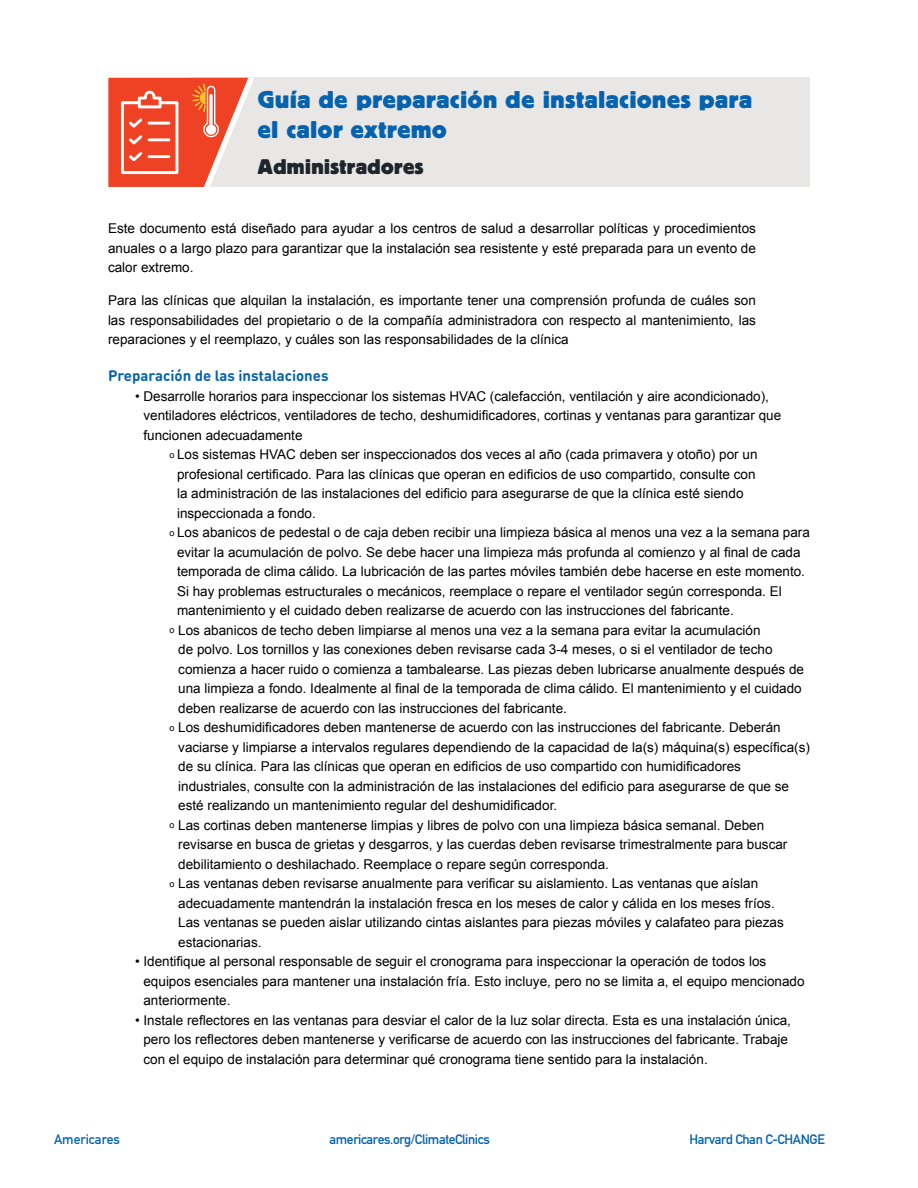
<style>
.page{position:relative;width:918px;height:1188px;background:#fff}
.page>*{position:absolute;margin:0;border:0;box-sizing:border-box;transform-origin:0 0}
.t1{font:700 24px/30px "Block Berthold BQ";letter-spacing:.03em;color:#0562af}
.t2{font:700 21px "Block Berthold BQ";letter-spacing:.02em;color:#20242b}
.t3{font:13.5px/19.5px "Arial";color:#000;text-align:justify}
.t4{font:700 13.5px "DIN Alternate";letter-spacing:-.03em;color:#0562af}
.t5{font:700 13.5px "DIN Alternate";color:#0562af}
.t6{font:700 7.5px "DIN Round OT";color:#0562af}
.s1{font-size:9px}
</style>
<div class="page">
<div style="left:191px;top:78px;width:619px;height:109px;background:#e8e7e5"></div>
<svg style="left:108px;top:78px;width:146px;height:109px"></svg>
<h1 class="t1" style="left:258px;top:86px;width:496px">Guía de preparación de instalaciones para el calor extremo</h1>
<h2 class="t2" style="left:258px;top:159px;width:167px">Administradores</h2>
<p class="t3" style="left:108px;top:220px;width:649px">Este documento está diseñado para ayudar a los centros de salud a desarrollar políticas y procedimientos anuales o a largo plazo para garantizar que la instalación sea resistente y esté preparada para un evento de calor extremo.</p>
<p class="t3" style="left:108px;top:292px;width:650px">Para las clínicas que alquilan la instalación, es importante tener una comprensión profunda de cuáles son las responsabilidades del propietario o de la compañía administradora con respecto al mantenimiento, las reparaciones y el reemplazo, y cuáles son las responsabilidades de la clínica</p>
<p class="t6" style="left:108px;top:374px;width:222px">Preparación de las instalaciones</p>
<p class="t3" style="left:135px;top:387px;width:635px">• Desarrolle horarios para inspeccionar los sistemas HVAC (calefacción, ventilación y aire acondicionado),</p>
<p class="t3" style="left:143px;top:406px;width:639px">ventiladores eléctricos, ventiladores de techo, deshumidi昀椀cadores, cortinas y ventanas para garantizar que</p>
<p class="t3" style="left:143px;top:426px;width:161px">funcionen adecuadamente</p>
<p class="t3" style="left:170px;top:446px;width:590px"><span class="s1">o</span> Los sistemas HVAC deben ser inspeccionados dos veces al año (cada primavera y otoño) por un</p>
<p class="t3" style="left:177px;top:464px;width:580px">profesional certi昀椀cado. Para las clínicas que operan en edi昀椀cios de uso compartido, consulte con</p>
<p class="t3" style="left:177px;top:484px;width:568px">la administración de las instalaciones del edi昀椀cio para asegurarse de que la clínica esté siendo</p>
<p class="t3" style="left:177px;top:504px;width:140px">inspeccionada a fondo.</p>
<p class="t3" style="left:170px;top:524px;width:642px"><span class="s1">o</span> Los abanicos de pedestal o de caja deben recibir una limpieza básica al menos una vez a la semana para</p>
<p class="t3" style="left:177px;top:542px;width:625px">evitar la acumulación de polvo. Se debe hacer una limpieza más profunda al comienzo y al 昀椀nal de cada</p>
<p class="t3" style="left:177px;top:563px;width:630px">temporada de clima cálido. La lubricación de las partes móviles también debe hacerse en este momento.</p>
<p class="t3" style="left:177px;top:582px;width:606px">Si hay problemas estructurales o mecánicos, reemplace o repare el ventilador según corresponda. El</p>
<p class="t3" style="left:177px;top:602px;width:558px">mantenimiento y el cuidado deben realizarse de acuerdo con las instrucciones del fabricante.</p>
<p class="t3" style="left:170px;top:621px;width:593px"><span class="s1">o</span> Los abanicos de techo deben limpiarse al menos una vez a la semana para evitar la acumulación</p>
<p class="t3" style="left:178px;top:641px;width:596px">de polvo. Los tornillos y las conexiones deben revisarse cada 3-4 meses, o si el ventilador de techo</p>
<p class="t3" style="left:178px;top:660px;width:627px">comienza a hacer ruido o comienza a tambalearse. Las piezas deben lubricarse anualmente después de</p>
<p class="t3" style="left:178px;top:679px;width:625px">una limpieza a fondo. Idealmente al 昀椀nal de la temporada de clima cálido. El mantenimiento y el cuidado</p>
<p class="t3" style="left:178px;top:699px;width:390px">deben realizarse de acuerdo con las instrucciones del fabricante.</p>
<p class="t3" style="left:170px;top:718px;width:613px"><span class="s1">o</span> Los deshumidi昀椀cadores deben mantenerse de acuerdo con las instrucciones del fabricante. Deberán</p>
<p class="t3" style="left:178px;top:737px;width:633px">vaciarse y limpiarse a intervalos regulares dependiendo de la capacidad de la(s) máquina(s) especí昀椀ca(s)</p>
<p class="t3" style="left:178px;top:757px;width:564px">de su clínica. Para las clínicas que operan en edi昀椀cios de uso compartido con humidi昀椀cadores</p>
<p class="t3" style="left:178px;top:776px;width:612px">industriales, consulte con la administración de las instalaciones del edi昀椀cio para asegurarse de que se</p>
<p class="t3" style="left:178px;top:796px;width:380px">esté realizando un mantenimiento regular del deshumidi昀椀cador.</p>
<p class="t3" style="left:170px;top:816px;width:596px"><span class="s1">o</span> Las cortinas deben mantenerse limpias y libres de polvo con una limpieza básica semanal. Deben</p>
<p class="t3" style="left:178px;top:836px;width:611px">revisarse en busca de grietas y desgarros, y las cuerdas deben revisarse trimestralmente para buscar</p>
<p class="t3" style="left:178px;top:855px;width:432px">debilitamiento o deshilachado. Reemplace o repare según corresponda.</p>
<p class="t3" style="left:170px;top:874px;width:590px"><span class="s1">o</span> Las ventanas deben revisarse anualmente para veri昀椀car su aislamiento. Las ventanas que aíslan</p>
<p class="t3" style="left:178px;top:894px;width:598px">adecuadamente mantendrán la instalación fresca en los meses de calor y cálida en los meses fríos.</p>
<p class="t3" style="left:178px;top:914px;width:607px">Las ventanas se pueden aislar utilizando cintas aislantes para piezas móviles y calafateo para piezas</p>
<p class="t3" style="left:178px;top:933px;width:85px">estacionarias.</p>
<p class="t3" style="left:143px;top:952px;width:663px;text-align:left;text-indent:-8px">• Identi昀椀que al personal responsable de seguir el cronograma para inspeccionar la operación de todos los equipos esenciales para mantener una instalación fría. Esto incluye, pero no se limita a, el equipo mencionado anteriormente.</p>
<p class="t3" style="left:143px;top:1010px;width:649px;text-align:left;text-indent:-8px">• Instale re昀氀ectores en las ventanas para desviar el calor de la luz solar directa. Esta es una instalación única, pero los re昀氀ectores deben mantenerse y veri昀椀carse de acuerdo con las instrucciones del fabricante. Trabaje con el equipo de instalación para determinar qué cronograma tiene sentido para la instalación.</p>
<p class="t5" style="left:54px;top:1135px;width:67px">Americares</p>
<p class="t4" style="left:330px;top:1135px;width:162px">americares.org/ClimateClinics</p>
<p class="t4" style="left:690px;top:1135px;width:137px">Harvard Chan C-CHANGE</p>
</div>
